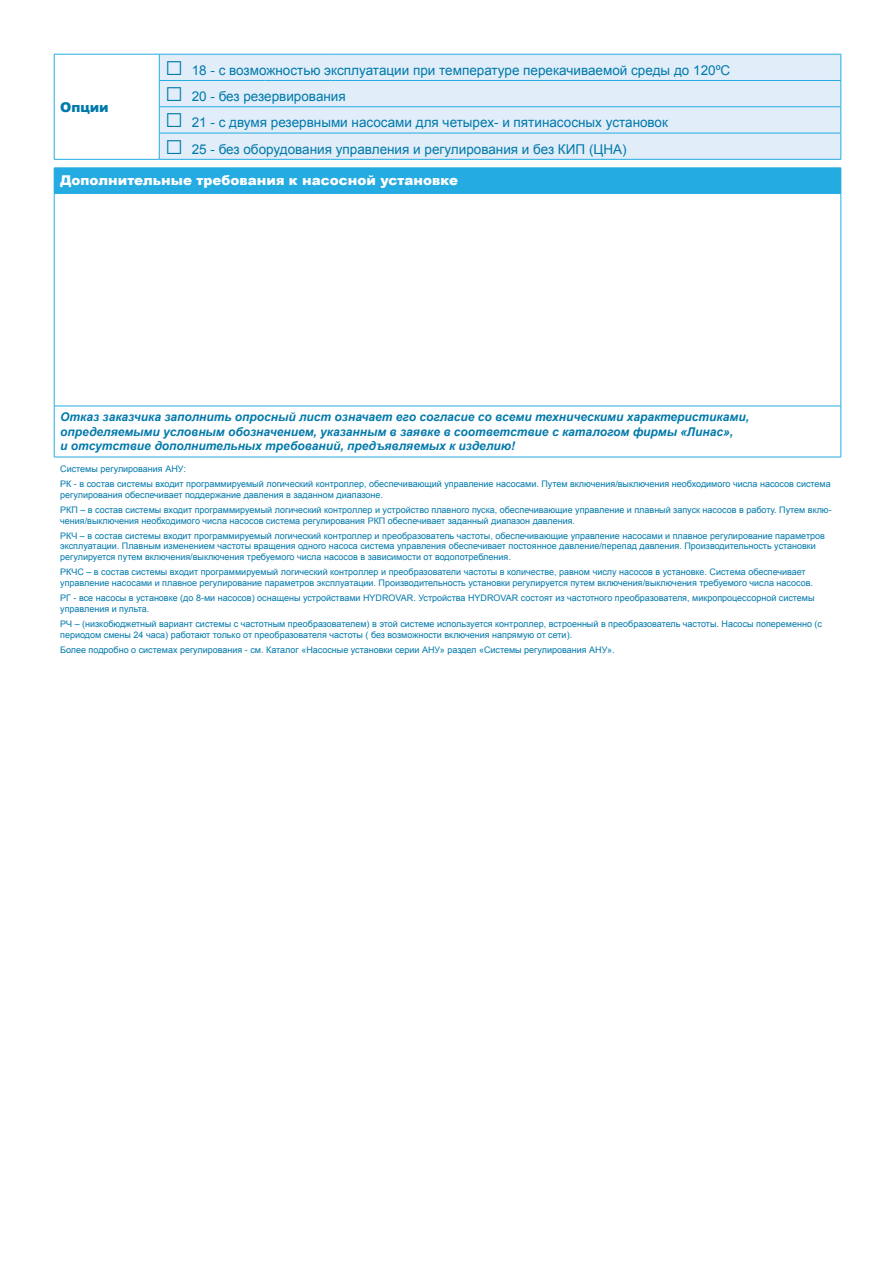
<style>
.page{position:relative;width:893px;height:1263px;background:#fff}
.page>*{position:absolute;margin:0;border:0;box-sizing:border-box;transform-origin:0 0}
.Основной_текс_Reg_9{font:13.5px "Arial";color:#0079ab}
.Заголовок_10_белый{font:900 13.5px "Arial";color:#fff}
.Заголовок_10_синий{font:900 13.5px "Arial";color:#0079ab}
.Предупреждение_8_син{font:italic 700 12px/14.4px "Arial";color:#0079ab}
.Системы_регулировани{font:9px/10.8px "Arial";color:#0079ab}
.s1{font-size:30px}
</style>
<div class="page">
<div style="left:160px;top:55px;width:681px;height:104px;background:#e1eef9"></div>
<div style="left:54px;top:168px;width:787px;height:25px;background:#24abe2"></div>
<svg style="left:54px;top:55px;width:1px;height:104px"></svg>
<hr style="left:54px;top:159px;width:105px;height:1px;background:#24abe2">
<hr style="left:159px;top:80px;width:105px;height:1px;background:#24abe2">
<hr style="left:264px;top:80px;width:67px;height:1px;background:#24abe2">
<hr style="left:331px;top:80px;width:136px;height:1px;background:#24abe2">
<hr style="left:467px;top:80px;width:67px;height:1px;background:#24abe2">
<hr style="left:534px;top:80px;width:307px;height:1px;background:#24abe2">
<hr style="left:159px;top:106px;width:105px;height:1px;background:#24abe2">
<hr style="left:264px;top:106px;width:67px;height:1px;background:#24abe2">
<hr style="left:331px;top:106px;width:136px;height:1px;background:#24abe2">
<hr style="left:467px;top:106px;width:67px;height:1px;background:#24abe2">
<hr style="left:534px;top:106px;width:307px;height:1px;background:#24abe2">
<hr style="left:159px;top:133px;width:105px;height:1px;background:#24abe2">
<svg style="left:159px;top:55px;width:1px;height:104px"></svg>
<hr style="left:264px;top:133px;width:67px;height:1px;background:#24abe2">
<hr style="left:331px;top:133px;width:136px;height:1px;background:#24abe2">
<hr style="left:467px;top:133px;width:67px;height:1px;background:#24abe2">
<hr style="left:534px;top:133px;width:307px;height:1px;background:#24abe2">
<svg style="left:841px;top:54px;width:1px;height:105px"></svg>
<hr style="left:159px;top:159px;width:105px;height:1px;background:#24abe2">
<hr style="left:264px;top:159px;width:67px;height:1px;background:#24abe2">
<hr style="left:331px;top:159px;width:136px;height:1px;background:#24abe2">
<hr style="left:467px;top:159px;width:67px;height:1px;background:#24abe2">
<hr style="left:534px;top:159px;width:307px;height:1px;background:#24abe2">
<svg style="left:841px;top:168px;width:1px;height:25px"></svg>
<hr style="left:54px;top:193px;width:105px;height:1px;background:#24abe2">
<hr style="left:54px;top:194px;width:1px;height:212px;background:#24abe2">
<hr style="left:159px;top:193px;width:105px;height:1px;background:#24abe2">
<hr style="left:264px;top:193px;width:67px;height:1px;background:#24abe2">
<hr style="left:331px;top:193px;width:136px;height:1px;background:#24abe2">
<hr style="left:467px;top:193px;width:67px;height:1px;background:#24abe2">
<hr style="left:534px;top:193px;width:307px;height:1px;background:#24abe2">
<hr style="left:841px;top:194px;width:1px;height:212px;background:#24abe2">
<hr style="left:54px;top:54px;width:105px;height:1px;background:#24abe2">
<hr style="left:159px;top:54px;width:105px;height:1px;background:#24abe2">
<hr style="left:264px;top:54px;width:67px;height:1px;background:#24abe2">
<hr style="left:331px;top:54px;width:136px;height:1px;background:#24abe2">
<hr style="left:467px;top:54px;width:67px;height:1px;background:#24abe2">
<hr style="left:534px;top:54px;width:307px;height:1px;background:#24abe2">
<hr style="left:54px;top:406px;width:105px;height:1px;background:#24abe2">
<hr style="left:54px;top:406px;width:1px;height:51px;background:#24abe2">
<hr style="left:159px;top:406px;width:105px;height:1px;background:#24abe2">
<hr style="left:264px;top:406px;width:67px;height:1px;background:#24abe2">
<hr style="left:331px;top:406px;width:136px;height:1px;background:#24abe2">
<hr style="left:467px;top:406px;width:67px;height:1px;background:#24abe2">
<hr style="left:534px;top:406px;width:307px;height:1px;background:#24abe2">
<hr style="left:841px;top:406px;width:1px;height:51px;background:#24abe2">
<hr style="left:54px;top:457px;width:105px;height:1px;background:#24abe2">
<hr style="left:159px;top:457px;width:105px;height:1px;background:#24abe2">
<hr style="left:264px;top:457px;width:67px;height:1px;background:#24abe2">
<hr style="left:331px;top:457px;width:136px;height:1px;background:#24abe2">
<hr style="left:467px;top:457px;width:67px;height:1px;background:#24abe2">
<hr style="left:534px;top:457px;width:307px;height:1px;background:#24abe2">
<p class="Основной_текс_Reg_9" style="left:165px;top:61px;width:567px"><span class="s1">□</span> 18 - с возможностью эксплуатации при температуре перекачиваемой среды до 120ºС</p>
<p class="Основной_текс_Reg_9" style="left:165px;top:87px;width:182px"><span class="s1">□</span> 20 - без резервирования</p>
<p class="Основной_текс_Reg_9" style="left:165px;top:114px;width:504px"><span class="s1">□</span> 21 - с двумя резервными насосами для четырех- и пятинасосных установок</p>
<p class="Основной_текс_Reg_9" style="left:165px;top:140px;width:463px"><span class="s1">□</span> 25 - без оборудования управления и регулирования и без КИП (ЦНА)</p>
<p class="Заголовок_10_белый" style="left:60px;top:171px;width:399px">Дополнительные требования к насосной установке</p>
<p class="Заголовок_10_синий" style="left:60px;top:97px;width:50px">Опции</p>
<p class="Предупреждение_8_син" style="left:60px;top:410px;width:690px">Отказ заказчика заполнить опросный лист означает его согласие со всеми техническими характеристиками, определяемыми условным обозначением, указанным в заявке в соответствие с каталогом фирмы «Линас»,<br>и отсутствие дополнительных требований, предъявляемых к изделию!</p>
<p class="Системы_регулировани" style="left:60px;top:463px;width:127px">Системы регулирования АНУ:</p>
<p class="Системы_регулировани" style="left:60px;top:478px;width:772px">РК - в состав системы входит программируемый логический контроллер, обеспечивающий управление насосами. Путем включения/выключения необходимого числа насосов система регулирования обеспечивает поддержание давления в заданном диапазоне.</p>
<p class="Системы_регулировани" style="left:60px;top:504px;width:773px">РКП – в состав системы входит программируемый логический контроллер и устройство плавного пуска, обеспечивающие управление и плавный запуск насосов в работу. Путем вклю&shy;чения/выключения необходимого числа насосов система регулирования РКП обеспечивает заданный диапазон давления.</p>
<p class="Системы_регулировани" style="left:60px;top:530px;width:766px">РКЧ – в состав системы входит программируемый логический контроллер и преобразователь частоты, обеспечивающие управление насосами и плавное регулирование параметров эксплуатации. Плавным изменением частоты вращения одного насоса система управления обеспечивает постоянное давление/перепад давления. Производительность установки регулируется путем включения/выключения требуемого числа насосов в зависимости от водопотребления.</p>
<p class="Системы_регулировани" style="left:60px;top:567px;width:754px">РКЧС – в состав системы входит программируемый логический контроллер и преобразователи частоты в количестве, равном числу насосов в установке. Система обеспечивает управление насосами и плавное регулирование параметров эксплуатации. Производительность установки регулируется путем включения/выключения требуемого числа насосов.</p>
<p class="Системы_регулировани" style="left:60px;top:593px;width:756px">РГ - все насосы в установке (до 8-ми насосов) оснащены устройствами HYDROVAR. Устройства HYDROVAR состоят из частотного преобразователя, микропроцессорной системы управления и пульта.</p>
<p class="Системы_регулировани" style="left:60px;top:618px;width:763px">РЧ – (низкобюджетный вариант системы с частотным преобразователем) в этой системе используется контроллер, встроенный в преобразователь частоты. Насосы попеременно (с периодом смены 24 часа) работают только от преобразователя частоты ( без возможности включения напрямую от сети).</p>
<p class="Системы_регулировани" style="left:60px;top:644px;width:556px">Более подробно о системах регулирования - см. Каталог «Насосные установки серии АНУ» раздел «Системы регулирования АНУ».</p>
</div>
